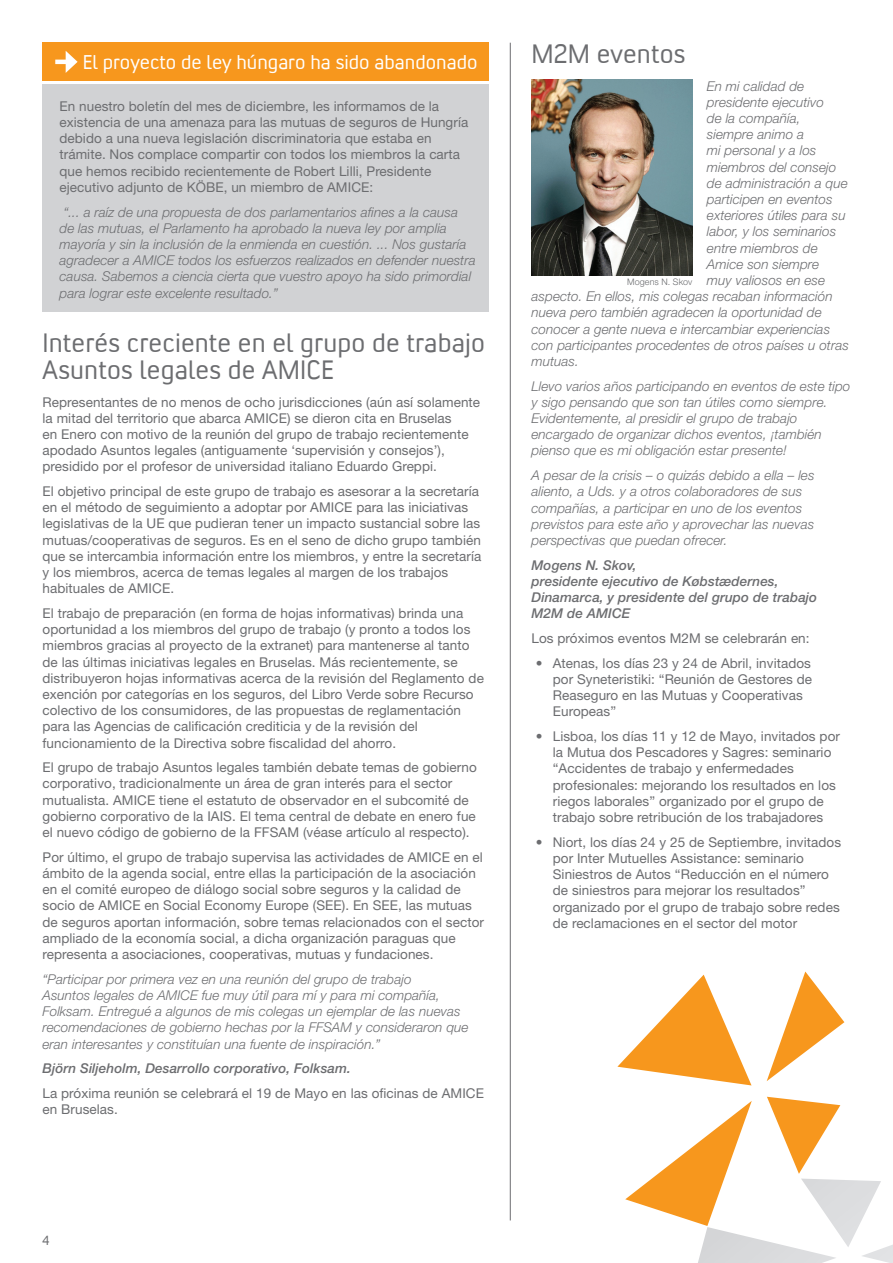
<style>
.page{position:relative;width:893px;height:1263px;background:#fff}
.page>*{position:absolute;margin:0;border:0;box-sizing:border-box;transform-origin:0 0}
.Amice_TITEL{font:27px/27px "Convection";letter-spacing:.005em;color:#6c6d70}
.Amice_TITEL-2{font:20.25px "Convection";color:#fff}
.Amice_body_copy{font:13.5px/16.2px "Helvetica Neue LT Std";letter-spacing:.005em;color:#6c6d70}
.Amice_body_italic{font:italic 300 13.5px/16.2px "Helvetica Neue LT Std";letter-spacing:.005em;color:#6c6d70}
.Amice_body_copy_bull{font:13.5px/16.2px "Helvetica Neue LT Std";letter-spacing:.005em;color:#6c6d70}
.Amice_artikel_signat{font:italic 500 13.5px/16.2px "Helvetica Neue LT Std";letter-spacing:.005em;color:#6c6d70}
.t1{font:13.5px "Convection";color:#6c6d70}
.Amice_foto_caption{font:300 9px "Helvetica Neue LT Std";letter-spacing:.005em;color:#6c6d70}
</style>
<div class="page">
<hr style="left:510px;top:43px;width:1px;height:1177px;background:#6c6d70">
<svg style="left:617px;top:975px;width:134px;height:110px"></svg>
<svg style="left:767px;top:971px;width:77px;height:110px"></svg>
<svg style="left:625px;top:1097px;width:268px;height:166px"></svg>
<img style="left:531px;top:79px;width:162px;height:196px">
<div style="left:43px;top:85px;width:446px;height:227px;background:#d1d2d4"></div>
<div style="left:43px;top:43px;width:446px;height:38px;background:#f7971d"></div>
<hr style="left:55px;top:60px;width:15px;height:4px;background:#fff">
<svg style="left:66px;top:51px;width:12px;height:22px"></svg>
<p class="Amice_TITEL-2" style="left:83px;top:49px;width:396px">El proyecto de ley húngaro ha sido abandonado</p>
<p class="Amice_body_copy" style="left:60px;top:98px;width:410px">En nuestro boletín del mes de diciembre, les informamos de la existencia de una amenaza para las mutuas de seguros de Hungría debido a una nueva legislación discriminatoria que estaba en trámite. Nos complace compartir con todos los miembros la carta que hemos recibido recientemente de Robert Lilli, Presidente ejecutivo adjunto de KÖBE, un miembro de AMICE:</p>
<p class="Amice_body_italic" style="left:60px;top:203px;width:418px">“... a raíz de una propuesta de dos parlamentarios afines a la causa<br>de las mutuas, el Parlamento ha aprobado la nueva ley por amplia mayoría y sin la inclusión de la enmienda en cuestión. ... Nos gustaría agradecer a AMICE todos los esfuerzos realizados en defender nuestra causa. Sabemos a ciencia cierta que vuestro apoyo ha sido primordial para lograr este excelente resultado.”</p>
<p class="Amice_TITEL" style="left:43px;top:328px;width:444px">Interés creciente en el grupo de trabajo<br>Asuntos legales de AMICE</p>
<p class="Amice_body_copy" style="left:43px;top:393px;width:439px">Representantes de no menos de ocho jurisdicciones (aún así solamente la mitad del territorio que abarca AMICE) se dieron cita en Bruselas<br>en Enero con motivo de la reunión del grupo de trabajo recientemente apodado Asuntos legales (antiguamente ‘supervisión y consejos’), presidido por el profesor de universidad italiano Eduardo Greppi.</p>
<p class="Amice_body_copy" style="left:43px;top:483px;width:440px">El objetivo principal de este grupo de trabajo es asesorar a la secretaría en el método de seguimiento a adoptar por AMICE para las iniciativas legislativas de la UE que pudieran tener un impacto sustancial sobre las mutuas/cooperativas de seguros. Es en el seno de dicho grupo también que se intercambia información entre los miembros, y entre la secretaría y los miembros, acerca de temas legales al margen de los trabajos habituales de AMICE.</p>
<p class="Amice_body_copy" style="left:43px;top:605px;width:443px">El trabajo de preparación (en forma de hojas informativas) brinda una oportunidad a los miembros del grupo de trabajo (y pronto a todos los miembros gracias al proyecto de la extranet) para mantenerse al tanto de las últimas iniciativas legales en Bruselas. Más recientemente, se distribuyeron hojas informativas acerca de la revisión del Reglamento de exención por categorías en los seguros, del Libro Verde sobre Recurso colectivo de los consumidores, de las propuestas de reglamentación para las Agencias de calificación crediticia y de la revisión del funcionamiento de la Directiva sobre fiscalidad del ahorro.</p>
<p class="Amice_body_copy" style="left:43px;top:759px;width:436px">El grupo de trabajo Asuntos legales también debate temas de gobierno corporativo, tradicionalmente un área de gran interés para el sector mutualista. AMICE tiene el estatuto de observador en el subcomité de gobierno corporativo de la IAIS. El tema central de debate en enero fue el nuevo código de gobierno de la FFSAM (véase artículo al respecto).</p>
<p class="Amice_body_copy" style="left:43px;top:849px;width:443px">Por último, el grupo de trabajo supervisa las actividades de AMICE en el ámbito de la agenda social, entre ellas la participación de la asociación en el comité europeo de diálogo social sobre seguros y la calidad de socio de AMICE en Social Economy Europe (SEE). En SEE, las mutuas de seguros aportan información, sobre temas relacionados con el sector ampliado de la economía social, a dicha organización paraguas que representa a asociaciones, cooperativas, mutuas y fundaciones.</p>
<p class="Amice_body_italic" style="left:43px;top:971px;width:428px">“Participar por primera vez en una reunión del grupo de trabajo<br>Asuntos legales de AMICE fue muy útil para mí y para mi compañía, Folksam. Entregué a algunos de mis colegas un ejemplar de las nuevas recomendaciones de gobierno hechas por la FFSAM y consideraron que eran interesantes y constituían una fuente de inspiración.”</p>
<p class="Amice_artikel_signat" style="left:43px;top:1060px;width:310px">Björn Siljeholm, Desarrollo corporativo, Folksam.</p>
<p class="Amice_body_copy" style="left:43px;top:1085px;width:443px">La próxima reunión se celebrará el 19 de Mayo en las oficinas de AMICE en Bruselas.</p>
<p class="Amice_TITEL" style="left:531px;top:39px;width:155px">M2M eventos</p>
<p class="Amice_body_italic" style="left:707px;top:77px;width:99px">En mi calidad de</p>
<p class="Amice_body_italic" style="left:707px;top:94px;width:119px">presidente ejecutivo</p>
<p class="Amice_body_italic" style="left:707px;top:110px;width:95px">de la compañía,</p>
<p class="Amice_body_italic" style="left:707px;top:126px;width:99px">siempre animo a</p>
<p class="Amice_body_italic" style="left:707px;top:142px;width:111px">mi personal y a los</p>
<p class="Amice_body_italic" style="left:707px;top:158px;width:131px">miembros del consejo</p>
<p class="Amice_body_italic" style="left:707px;top:175px;width:142px">de administración a que</p>
<p class="Amice_body_italic" style="left:707px;top:191px;width:127px">participen en eventos</p>
<p class="Amice_body_italic" style="left:707px;top:207px;width:140px">exteriores útiles para su</p>
<p class="Amice_body_italic" style="left:707px;top:223px;width:131px">labor, y los seminarios</p>
<p class="Amice_body_italic" style="left:707px;top:239px;width:112px">entre miembros de</p>
<p class="Amice_body_italic" style="left:707px;top:256px;width:114px">Amice son siempre</p>
<p class="Amice_body_italic" style="left:707px;top:272px;width:120px">muy valiosos en ese</p>
<p class="Amice_body_italic" style="left:531px;top:288px;width:303px">aspecto. En ellos, mis colegas recaban información</p>
<p class="Amice_body_italic" style="left:531px;top:304px;width:292px">nueva pero también agradecen la oportunidad de</p>
<p class="Amice_body_italic" style="left:531px;top:320px;width:300px">conocer a gente nueva e intercambiar experiencias</p>
<p class="Amice_body_italic" style="left:531px;top:337px;width:319px">con participantes procedentes de otros países u otras</p>
<p class="Amice_body_italic" style="left:531px;top:353px;width:49px">mutuas.</p>
<p class="Amice_body_italic" style="left:531px;top:378px;width:320px">Llevo varios años participando en eventos de este tipo y sigo pensando que son tan útiles como siempre.<br>Evidentemente, al presidir el grupo de trabajo encargado de organizar dichos eventos, ¡también pienso que es mi obligación estar presente!</p>
<p class="Amice_body_italic" style="left:531px;top:467px;width:284px">A pesar de la crisis – o quizás debido a ella – les aliento, a Uds. y a otros colaboradores de sus compañías, a participar en uno de los eventos previstos para este año y aprovechar las nuevas perspectivas que puedan ofrecer.</p>
<p class="Amice_artikel_signat" style="left:531px;top:557px;width:287px">Mogens N. Skov,<br>presidente ejecutivo de Købstædernes,<br>Dinamarca, y presidente del grupo de trabajo<br>M2M de AMICE</p>
<p class="Amice_body_copy" style="left:531px;top:630px;width:280px">Los próximos eventos M2M se celebrarán en:</p>
<p class="Amice_body_copy_bull" style="left:553px;top:655px;width:261px;text-indent:-17px">• Atenas, los días 23 y 24 de Abril, invitados por Syneteristiki: “Reunión de Gestores de Reaseguro en las Mutuas y Cooperativas Europeas”</p>
<p class="Amice_body_copy_bull" style="left:553px;top:728px;width:289px;text-indent:-17px">• Lisboa, los días 11 y 12 de Mayo, invitados por la Mutua dos Pescadores y Sagres: seminario “Accidentes de trabajo y enfermedades profesionales: mejorando los resultados en los riegos laborales” organizado por el grupo de trabajo sobre retribución de los trabajadores</p>
<p class="Amice_body_copy_bull" style="left:553px;top:834px;width:290px;text-indent:-17px">• Niort, los días 24 y 25 de Septiembre, invitados por Inter Mutuelles Assistance: seminario Siniestros de Autos “Reducción en el número de siniestros para mejorar los resultados” organizado por el grupo de trabajo sobre redes de reclamaciones en el sector del motor</p>
<p class="Amice_foto_caption" style="left:627px;top:276px;width:67px">Mogens N. Skov</p>
<p class="t1" style="left:43px;top:1231px;width:8px">4</p>
</div>
